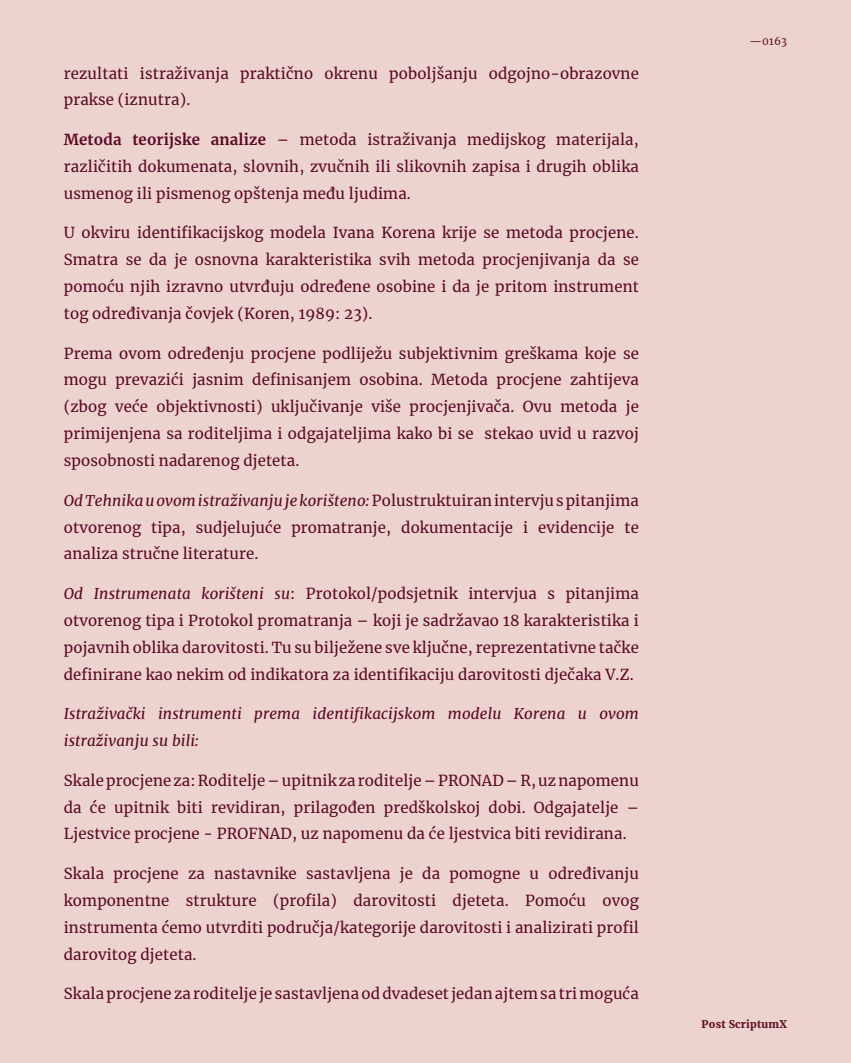
<style>
.page{position:relative;width:851px;height:1063px;background:#fff}
.page>*{position:absolute;margin:0;border:0;box-sizing:border-box;transform-origin:0 0}
.t1{font:15px/26.8px "Merriweather";letter-spacing:.01em;color:#5b0925;text-align:justify}
.t2{font:italic 15px/26.8px "Merriweather";letter-spacing:.01em;color:#5b0925}
.t3{font:900 10.5px "Merriweather";letter-spacing:.02em;color:#621124}
.t4{font:10.5px "Merriweather";color:#621124}
.s1{font-weight:700}
.s2{font-style:italic}
</style>
<div class="page">
<div style="left:0;top:0;width:850px;height:1063px;background:#edd3ce"></div>
<p class="t1" style="left:64px;top:59px;width:576px">rezultati istraživanja praktično okrenu poboljšanju odgojno-obrazovne prakse (iznutra).</p>
<p class="t1" style="left:64px;top:126px;width:576px"><span class="s1">Metoda teorijske analize</span> – metoda istraživanja medijskog materijala, različitih dokumenata, slovnih, zvučnih ili slikovnih zapisa i drugih oblika usmenog ili pismenog opštenja među ljudima.</p>
<p class="t1" style="left:64px;top:219px;width:576px">U okviru identifikacijskog modela Ivana Korena krije se metoda procjene.<br>Smatra se da je osnovna karakteristika svih metoda procjenjivanja da se pomoću njih izravno utvrđuju određene osobine i da je pritom instrument tog određivanja čovjek (Koren, 1989: 23).</p>
<p class="t1" style="left:64px;top:339px;width:576px">Prema ovom određenju procjene podliježu subjektivnim greškama koje se mogu prevazići jasnim definisanjem osobina. Metoda procjene zahtijeva (zbog veće objektivnosti) uključivanje više procjenjivača. Ovu metoda je primijenjena sa roditeljima i odgajateljima kako bi se stekao uvid u razvoj sposobnosti nadarenog djeteta.</p>
<p class="t1" style="left:64px;top:486px;width:576px"><span class="s2">Od Tehnika u ovom istraživanju je korišteno:</span> Polustruktuiran intervju s pitanjima otvorenog tipa, sudjelujuće promatranje, dokumentacije i evidencije te analiza stručne literature.</p>
<p class="t1" style="left:64px;top:580px;width:576px"><span class="s2">Od Instrumenata korišteni su</span>: Protokol/podsjetnik intervjua s pitanjima otvorenog tipa i Protokol promatranja – koji je sadržavao 18 karakteristika i pojavnih oblika darovitosti. Tu su bilježene sve ključne, reprezentativne tačke definirane kao nekim od indikatora za identifikaciju darovitosti dječaka V.Z.</p>
<p class="t2" style="left:64px;top:700px;width:576px">Istraživački instrumenti prema identifikacijskom modelu Korena u ovom istraživanju su bili:</p>
<p class="t1" style="left:64px;top:766px;width:576px">Skale procjene za: Roditelje – upitnik za roditelje – PRONAD – R, uz napomenu da će upitnik biti revidiran, prilagođen predškolskoj dobi. Odgajatelje – Ljestvice procjene - PROFNAD, uz napomenu da će ljestvica biti revidirana.</p>
<p class="t1" style="left:64px;top:860px;width:576px">Skala procjene za nastavnike sastavljena je da pomogne u određivanju komponentne strukture (profila) darovitosti djeteta. Pomoću ovog instrumenta ćemo utvrditi područja/kategorije darovitosti i analizirati profil darovitog djeteta.</p>
<p class="t1" style="left:64px;top:980px;width:576px">Skala procjene za roditelje je sastavljena od dvadeset jedan ajtem sa tri moguća</p>
<p class="t4" style="left:749px;top:34px;width:39px">—0163</p>
<p class="t3" style="left:701px;top:1017px;width:87px">Post ScriptumX</p>
</div>
